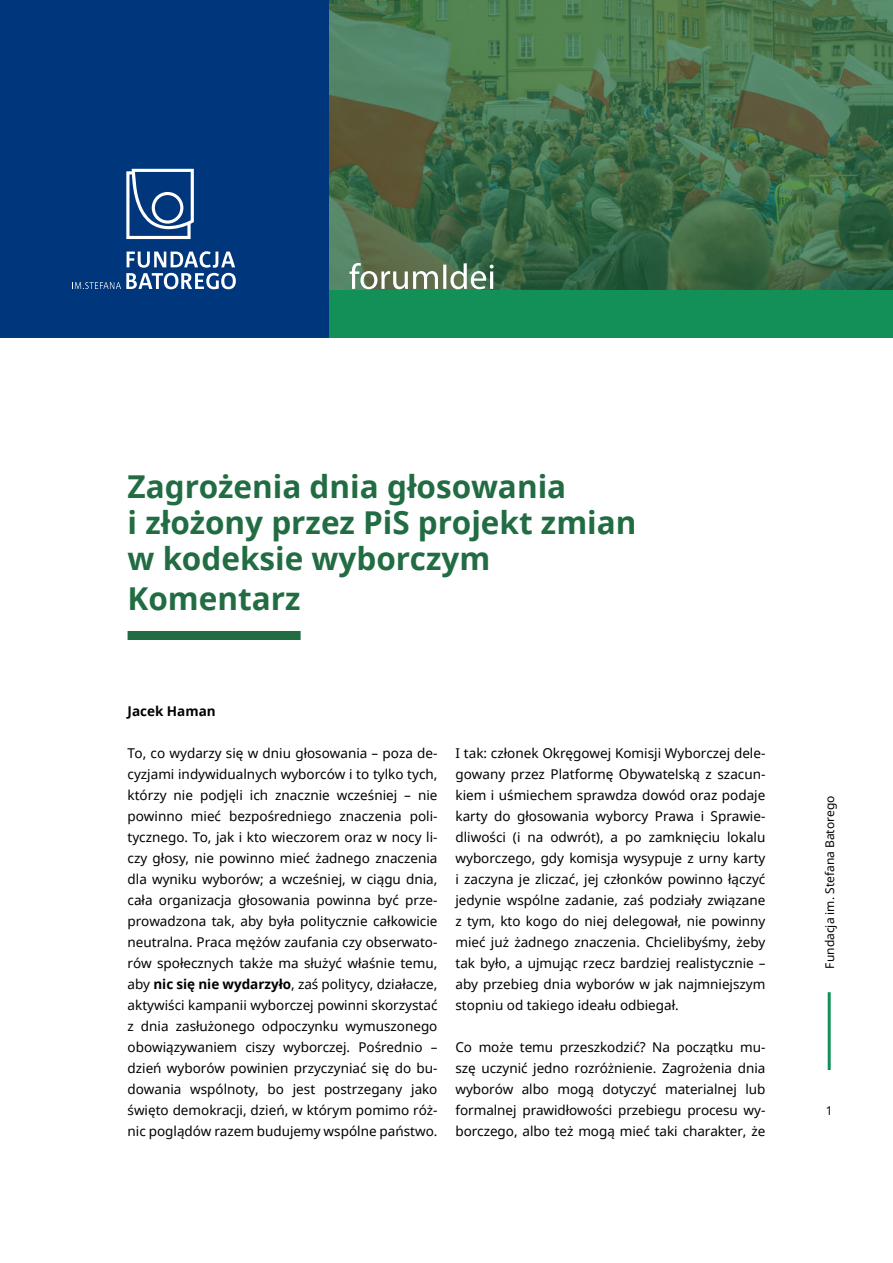
<style>
.page{position:relative;width:893px;height:1263px;background:#fff}
.page>*{position:absolute;margin:0;border:0;box-sizing:border-box;transform-origin:0 0}
.t1{font:700 31.5px/36px "Noto Sans";color:#226c43}
.t2{font:13.5px/21px "Noto Sans";color:#000;text-align:justify}
.t3{font:700 13.5px "Noto Sans";color:#000}
.t4{font:12px "Noto Sans";color:#000}
.s1{font-weight:700}
</style>
<div class="page">
<hr style="left:828px;top:992px;width:3px;height:78px;background:#139058">
<div style="left:0;top:195px;width:893px;height:143px;background:#139058"></div>
<div style="left:128px;top:631px;width:173px;height:9px;background:#226c43"></div>
<img style="left:330px;top:0;width:563px;height:289px">
<svg style="left:350px;top:263px;width:144px;height:26px;background:#85977f"></svg>
<div style="left:0;top:0;width:328px;height:338px;background:#00377c"></div>
<svg style="left:72px;top:251px;width:164px;height:38px"></svg>
<svg style="left:126px;top:169px;width:68px;height:70px"></svg>
<h1 class="t1" style="left:128px;top:467px;width:511px">Zagrożenia dnia głosowania<br>i złożony przez PiS projekt zmian w kodeksie wyborczym</h1>
<h1 class="t1" style="left:128px;top:580px;width:175px">Komentarz</h1>
<p class="t3" style="left:128px;top:701px;width:90px">Jacek Haman</p>
<p class="t2" style="left:128px;top:742px;width:311px">To, co wydarzy się w dniu głosowania – poza de&shy;cyzjami indywidualnych wyborców i to tylko tych, którzy nie podjęli ich znacznie wcześniej – nie powinno mieć bezpośredniego znaczenia poli&shy;tycznego. To, jak i kto wieczorem oraz w nocy li&shy;czy głosy, nie powinno mieć żadnego znaczenia dla wyniku wyborów; a wcześniej, w ciągu dnia, cała organizacja głosowania powinna być prze&shy;prowadzona tak, aby była politycznie całkowicie neutralna. Praca mężów zaufania czy obserwato&shy;rów społecznych także ma służyć właśnie temu, aby <span class="s1">nic się nie wydarzyło</span>, zaś politycy, działacze, aktywiści kampanii wyborczej powinni skorzystać z dnia zasłużonego odpoczynku wymuszonego obowiązywaniem ciszy wyborczej. Pośrednio – dzień wyborów powinien przyczyniać się do bu&shy;dowania wspólnoty, bo jest postrzegany jako święto demokracji, dzień, w którym pomimo róż&shy;nic poglądów razem budujemy wspólne państwo.</p>
<p class="t2" style="left:455px;top:742px;width:311px">I tak: członek Okręgowej Komisji Wyborczej dele&shy;gowany przez Platformę Obywatelską z szacun&shy;kiem i uśmiechem sprawdza dowód oraz podaje karty do głosowania wyborcy Prawa i Sprawie&shy;dliwości (i na odwrót), a po zamknięciu lokalu wyborczego, gdy komisja wysypuje z urny karty i zaczyna je zliczać, jej członków powinno łączyć jedynie wspólne zadanie, zaś podziały związane z tym, kto kogo do niej delegował, nie powinny mieć już żadnego znaczenia. Chcielibyśmy, żeby tak było, a ujmując rzecz bardziej realistycznie – aby przebieg dnia wyborów w jak najmniejszym stopniu od takiego ideału odbiegał.</p>
<p class="t2" style="left:455px;top:1036px;width:311px">Co może temu przeszkodzić? Na początku mu&shy;szę uczynić jedno rozróżnienie. Zagrożenia dnia wyborów albo mogą dotyczyć materialnej lub formalnej prawidłowości przebiegu procesu wy&shy;borczego, albo też mogą mieć taki charakter, że</p>
<p class="t4" style="left:821px;top:968px;width:174px;rotate:-90deg">Fundacja im. Stefana Batorego</p>
<p class="t4" style="left:826px;top:1102px;width:8px">1</p>
</div>
